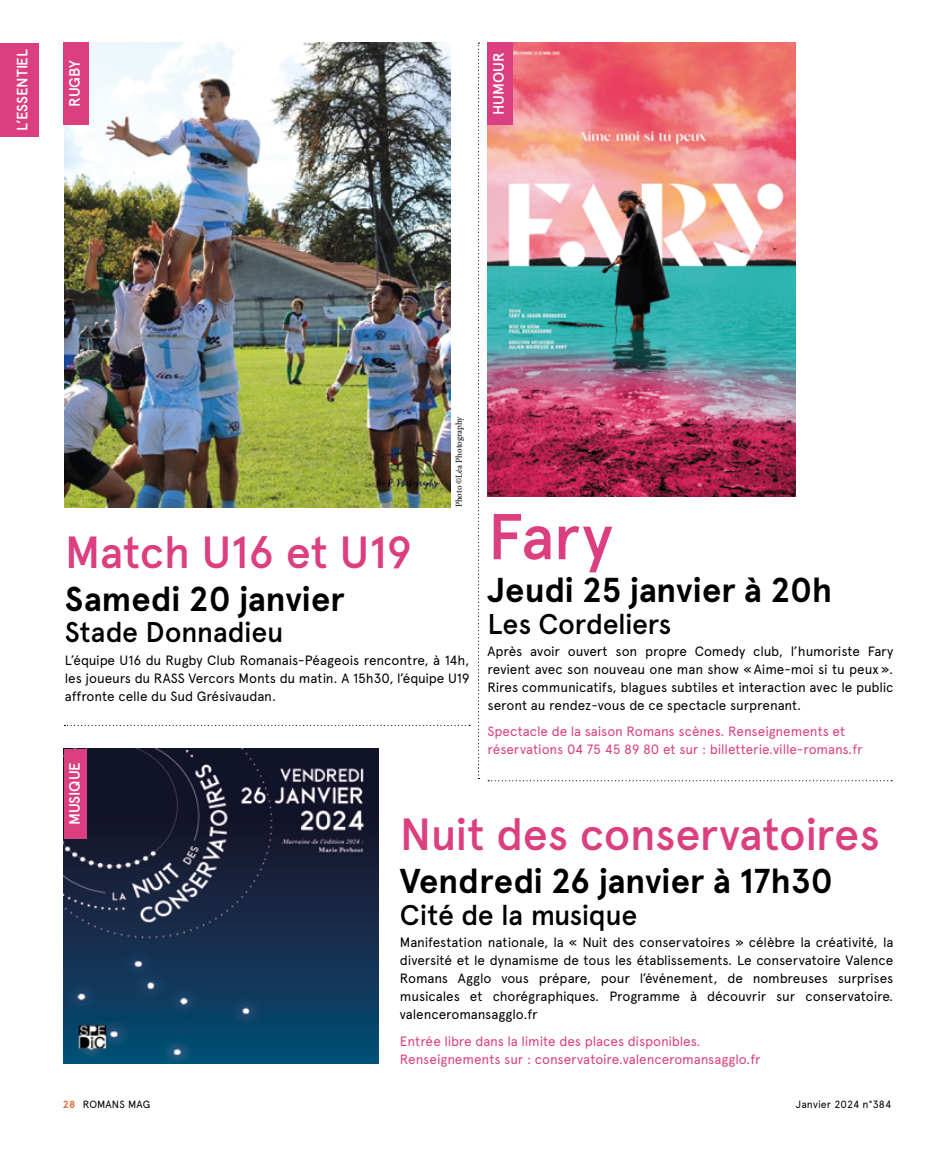
<style>
.page{position:relative;width:936px;height:1149px;background:#fff}
.page>*{position:absolute;margin:0;border:0;box-sizing:border-box;transform-origin:0 0}
.t1{font:500 64.5px "Apercu Pro";color:#db3f80}
.t2{font:500 45px "Apercu Pro";letter-spacing:-.01em;color:#db3f80}
.t3{font:700 34.5px "Apercu Pro";letter-spacing:-.005em;color:#000}
.t4{font:500 28.5px "Apercu Pro";letter-spacing:-.015em;color:#000}
.t5{font:500 15px "Apercu Pro";letter-spacing:-.015em;color:#fff}
.t6{font:13.5px/18px "Apercu Pro";letter-spacing:-.01em;color:#000;text-align:justify}
.t7{font:13.5px/18px "Apercu Pro";letter-spacing:-.01em;color:#db3f80}
.t8{font:10.5px "Apercu Pro";letter-spacing:.01em;color:#000}
.t9{font:9px "Minion Pro";letter-spacing:-.005em;color:#000}
.s1{font-weight:700;color:#e86a36}
</style>
<div class="page">
<div style="left:0;top:43px;width:38px;height:94px;background:#db3f80"></div>
<img style="left:64px;top:43px;width:387px;height:464px">
<svg style="left:488px;top:780px;width:404px;height:1px"></svg>
<svg style="left:478px;top:43px;width:1px;height:733px"></svg>
<div style="left:64px;top:43px;width:25px;height:82px;background:#db3f80"></div>
<svg style="left:64px;top:724px;width:406px;height:1px"></svg>
<img style="left:64px;top:748px;width:314px;height:315px">
<div style="left:64px;top:748px;width:23px;height:90px;background:#db3f80"></div>
<img style="left:487px;top:43px;width:308px;height:453px">
<div style="left:487px;top:43px;width:26px;height:82px;background:#db3f80"></div>
<p class="t5" style="left:11px;top:131px;width:83px;rotate:-90deg">L’ESSENTIEL</p>
<p class="t5" style="left:63px;top:107px;width:47px;rotate:-90deg">RUGBY</p>
<p class="t5" style="left:487px;top:115px;width:63px;rotate:-90deg">HUMOUR</p>
<p class="t9" style="left:453px;top:507px;width:93px;rotate:-90deg">Photo ©Léa Photography</p>
<h2 class="t2" style="left:65px;top:518px;width:348px">Match U16 et U19</h2>
<h3 class="t3" style="left:65px;top:573px;width:281px">Samedi 20 janvier</h3>
<h3 class="t4" style="left:65px;top:610px;width:220px">Stade Donnadieu</h3>
<p class="t6" style="left:65px;top:649px;width:406px">L’équipe U16 du Rugby Club Romanais-Péageois rencontre, à 14h, les joueurs du RASS Vercors Monts du matin. A 15h30, l’équipe U19 affronte celle du Sud Grésivaudan.</p>
<h1 class="t1" style="left:487px;top:488px;width:127px">Fary</h1>
<h3 class="t3" style="left:487px;top:564px;width:346px">Jeudi 25 janvier à 20h</h3>
<h3 class="t4" style="left:487px;top:602px;width:185px">Les Cordeliers</h3>
<p class="t6" style="left:487px;top:641px;width:407px">Après avoir ouvert son propre Comedy club, l’humoriste Fary revient avec son nouveau one man show « Aime-moi si tu peux ».<br>Rires communicatifs, blagues subtiles et interaction avec le public seront au rendez-vous de ce spectacle surprenant.</p>
<p class="t7" style="left:487px;top:721px;width:376px">Spectacle de la saison Romans scènes. Renseignements et réservations 04 75 45 89 80 et sur : billetterie.ville-romans.fr</p>
<p class="t5" style="left:63px;top:824px;width:64px;rotate:-90deg">MUSIQUE</p>
<h2 class="t2" style="left:400px;top:800px;width:481px">Nuit des conservatoires</h2>
<h3 class="t3" style="left:400px;top:855px;width:434px">Vendredi 26 janvier à 17h30</h3>
<h3 class="t4" style="left:400px;top:892px;width:239px">Cité de la musique</h3>
<p class="t6" style="left:400px;top:932px;width:495px">Manifestation nationale, la « Nuit des conservatoires » célèbre la créativité, la diversité et le dynamisme de tous les établissements. Le conservatoire Valence Romans Agglo vous prépare, pour l’événement, de nombreuses surprises musicales et chorégraphiques. Programme à découvrir sur conservatoire. valenceromansagglo.fr</p>
<p class="t7" style="left:400px;top:1030px;width:362px">Entrée libre dans la limite des places disponibles.<br>Renseignements sur : conservatoire.valenceromansagglo.fr</p>
<p class="t8" style="left:63px;top:1095px;width:89px"><span class="s1">28</span> ROMANS MAG</p>
<p class="t8" style="left:795px;top:1095px;width:97px">Janvier 2024 n°384</p>
</div>
